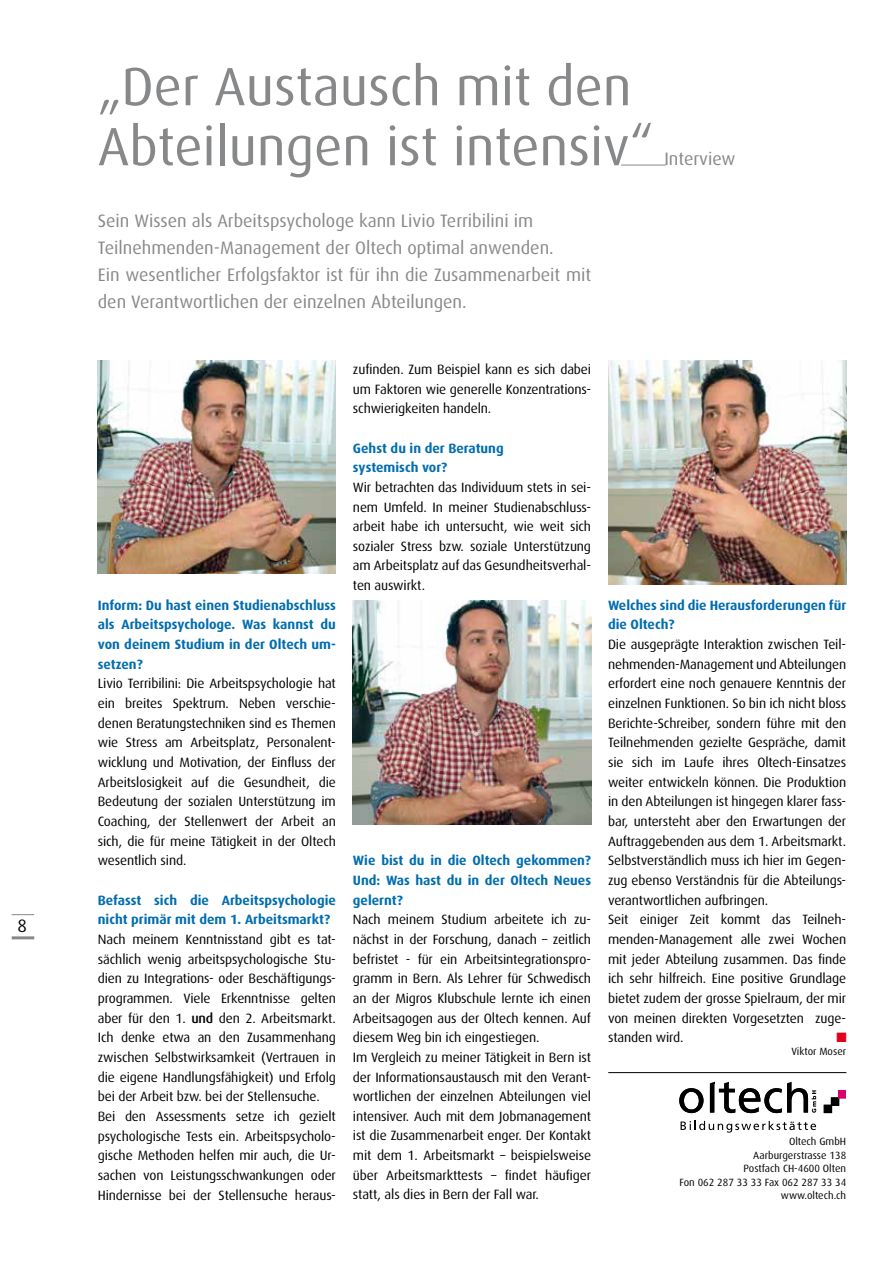
<style>
.page{position:relative;width:893px;height:1263px;background:#fff}
.page>*{position:absolute;margin:0;border:0;box-sizing:border-box;transform-origin:0 0}
.t1{font:54px/60px "Dax OT";color:#87888a}
.t2{font:18px/27px "Dax OT";color:#87888a}
.t3{font:18px "Dax OT";color:#000}
.t4{font:13.5px/19.6px "Dax OT";letter-spacing:-.01em;color:#000}
.t5{font:700 13.5px/19.6px "Dax OT";color:#006db0}
.t6{font:13.5px "Zapf Dingbats";color:#e2001a}
.t7{font:10.5px/13.5px "Dax OT";color:#000;text-align:right}
.s1{font-weight:500}
</style>
<div class="page">
<div style="left:824px;top:1105px;width:8px;height:7px;background:#000"></div>
<div style="left:831px;top:1098px;width:8px;height:7px;background:#000"></div>
<div style="left:838px;top:1090px;width:8px;height:8px;background:#dc006b"></div>
<svg style="left:681px;top:1121px;width:135px;height:11px"></svg>
<svg style="left:679px;top:1073px;width:137px;height:40px"></svg>
<hr style="left:608px;top:1072px;width:238px;height:1px;background:#000">
<svg style="left:12px;top:914px;width:22px;height:1px"></svg>
<hr style="left:12px;top:936px;width:22px;height:3px;background:#87888a">
<hr style="left:621px;top:165px;width:45px;height:1px;background:#87888a">
<img style="left:98px;top:360px;width:238px;height:213px">
<img style="left:353px;top:600px;width:238px;height:225px">
<img style="left:608px;top:360px;width:238px;height:225px">
<h2 class="t3" style="left:17px;top:908px;width:11px">8</h2>
<h1 class="t1" style="left:98px;top:47px;width:557px">„Der Austausch mit den<br>Abteilungen ist intensiv“</h1>
<p class="t2" style="left:98px;top:204px;width:495px">Sein Wissen als Arbeitspsychologe kann Livio Terribilini im Teilnehmenden-Management der Oltech optimal anwenden.<br>Ein wesentlicher Erfolgsfaktor ist für ihn die Zusammenarbeit mit den Verantwortlichen der einzelnen Abteilungen.</p>
<h2 class="t2" style="left:664px;top:142px;width:73px">Interview</h2>
<p class="t4" style="left:353px;top:357px;width:240px;text-align:justify">zufinden. Zum Beispiel kann es sich dabei um Faktoren wie generelle Konzentrations&shy;schwierigkeiten handeln.</p>
<p class="t5" style="left:353px;top:436px;width:152px">Gehst du in der Beratung systemisch vor?</p>
<p class="t4" style="left:353px;top:475px;width:240px;text-align:justify">Wir betrachten das Individuum stets in sei&shy;nem Umfeld. In meiner Studienabschluss&shy;arbeit habe ich untersucht, wie weit sich sozialer Stress bzw. soziale Unterstützung am Arbeitsplatz auf das Gesundheitsverhal&shy;ten auswirkt.</p>
<p class="t5" style="left:98px;top:593px;width:240px;text-align:justify">Inform: Du hast einen Studienabschluss als Arbeitspsychologe. Was kannst du von deinem Studium in der Oltech um&shy;setzen?</p>
<p class="t4" style="left:98px;top:671px;width:240px;text-align:justify">Livio Terribilini: Die Arbeitspsychologie hat ein breites Spektrum. Neben verschie&shy;denen Beratungstechniken sind es Themen wie Stress am Arbeitsplatz, Personalent&shy;wicklung und Motivation, der Einfluss der Arbeitslosigkeit auf die Gesundheit, die Bedeutung der sozialen Unterstützung im Coaching, der Stellenwert der Arbeit an sich, die für meine Tätigkeit in der Oltech wesentlich sind.</p>
<p class="t5" style="left:98px;top:888px;width:240px">Befasst sich die Arbeitspsychologie nicht primär mit dem 1. Arbeitsmarkt?</p>
<p class="t4" style="left:98px;top:927px;width:240px">Nach meinem Kenntnisstand gibt es tat&shy;sächlich wenig arbeitspsychologische Stu&shy;dien zu Integrations- oder Beschäftigungs&shy;programmen. Viele Erkenntnisse gelten aber für den 1. <span class="s1">und</span> den 2. Arbeitsmarkt.<br>Ich denke etwa an den Zusammenhang zwischen Selbstwirksamkeit (Vertrauen in die eigene Handlungsfähigkeit) und Erfolg bei der Arbeit bzw. bei der Stellensuche.<br>Bei den Assessments setze ich gezielt psychologische Tests ein. Arbeitspsycholo&shy;gische Methoden helfen mir auch, die Ur&shy;sachen von Leistungsschwankungen oder Hindernisse bei der Stellensuche heraus-</p>
<p class="t5" style="left:353px;top:848px;width:240px;text-align:justify">Wie bist du in die Oltech gekommen?<br>Und: Was hast du in der Oltech Neues gelernt?</p>
<p class="t4" style="left:353px;top:907px;width:240px">Nach meinem Studium arbeitete ich zu&shy;nächst in der Forschung, danach – zeitlich befristet - für ein Arbeitsintegrationspro&shy;gramm in Bern. Als Lehrer für Schwedisch an der Migros Klubschule lernte ich einen Arbeitsagogen aus der Oltech kennen. Auf diesem Weg bin ich eingestiegen.<br>Im Vergleich zu meiner Tätigkeit in Bern ist der Informationsaustausch mit den Verant&shy;wortlichen der einzelnen Abteilungen viel intensiver. Auch mit dem Jobmanagement ist die Zusammenarbeit enger. Der Kontakt mit dem 1. Arbeitsmarkt – beispielsweise über Arbeitsmarkttests – findet häufiger statt, als dies in Bern der Fall war.</p>
<p class="t5" style="left:608px;top:593px;width:240px">Welches sind die Herausforderungen für die Oltech?</p>
<p class="t4" style="left:608px;top:632px;width:240px">Die ausgeprägte Interaktion zwischen Teil&shy;nehmenden-Management und Abteilungen erfordert eine noch genauere Kenntnis der einzelnen Funktionen. So bin ich nicht bloss Berichte-Schreiber, sondern führe mit den Teilnehmenden gezielte Gespräche, damit sie sich im Laufe ihres Oltech-Einsatzes weiter entwickeln können. Die Produktion in den Abteilungen ist hingegen klarer fass&shy;bar, untersteht aber den Erwartungen der Auftraggebenden aus dem 1. Arbeitsmarkt.<br>Selbstverständlich muss ich hier im Gegen&shy;zug ebenso Verständnis für die Abteilungs&shy;verantwortlichen aufbringen.<br>Seit einiger Zeit kommt das Teilneh&shy;menden-Management alle zwei Wochen mit jeder Abteilung zusammen. Das finde ich sehr hilfreich. Eine positive Grundlage bietet zudem der grosse Spielraum, der mir von meinen direkten Vorgesetzten zuge&shy;standen wird.</p>
<p class="t7" style="left:791px;top:1042px;width:56px">Viktor Moser</p>
<p class="t6" style="left:837px;top:1031px;width:12px">■</p>
<p class="t7" style="left:679px;top:1133px;width:168px">Oltech GmbH<br>Aarburgerstrasse 138<br>Postfach CH-4600 Olten<br>Fon 062 287 33 33 Fax 062 287 33 34 www.oltech.ch</p>
</div>
